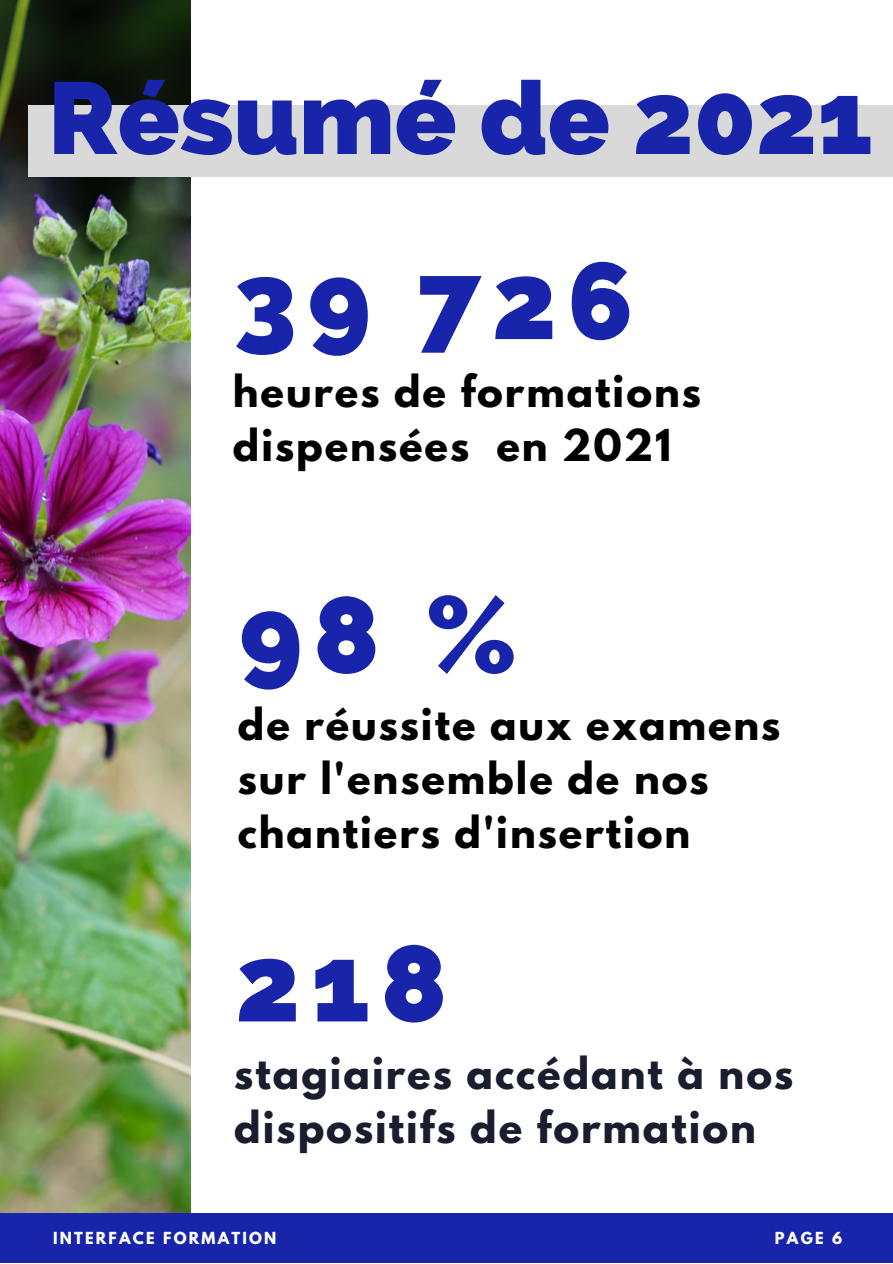
<style>
.page{position:relative;width:893px;height:1264px;background:#fff}
.page>*{position:absolute;margin:0;border:0;box-sizing:border-box;transform-origin:0 0}
.t1{font:800 107.85px "Raleway";letter-spacing:.1em;color:#1825aa}
.t2{font:800 101.55px "Raleway";color:#1825aa}
.t3{font:700 39px/54px "League Spartan";letter-spacing:.05em;color:#000}
.t4{font:700 39px/54px "League Spartan";letter-spacing:.05em;color:#191d2d}
.t5{font:700 14.7px "League Spartan";letter-spacing:.15em;color:#fff}
</style>
<div class="page">
<img style="left:0;top:0;width:190px;height:1213px">
<div style="left:0;top:1213px;width:892px;height:49px;background:#1825aa"></div>
<div style="left:28px;top:105px;width:864px;height:72px;background:#d9d9d9"></div>
<h2 class="t2" style="left:48px;top:58px;width:826px">Résumé de 2021</h2>
<h1 class="t1" style="left:234px;top:238px;width:400px">39 726</h1>
<p class="t3" style="left:233px;top:369px;width:469px">heures de formations dispensées en 2021</p>
<h1 class="t1" style="left:239px;top:571px;width:280px">98 %</h1>
<p class="t3" style="left:238px;top:702px;width:544px">de réussite aux examens sur l'ensemble de nos chantiers d'insertion</p>
<h1 class="t1" style="left:235px;top:920px;width:213px">218</h1>
<p class="t4" style="left:234px;top:1051px;width:560px">stagiaires accédant à nos dispositifs de formation</p>
<p class="t5" style="left:53px;top:1230px;width:225px">INTERFACE FORMATION</p>
<p class="t5" style="left:774px;top:1231px;width:69px">PAGE 6</p>
</div>
